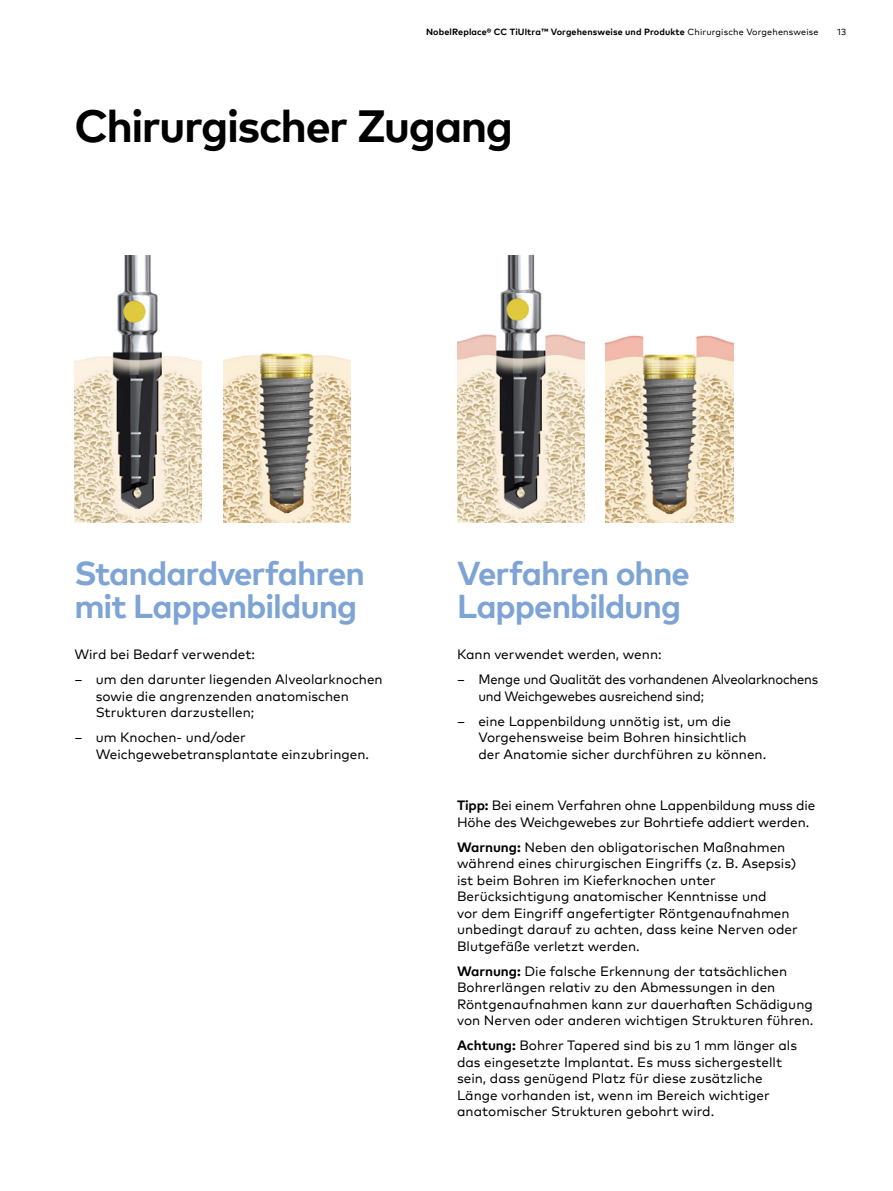
<style>
.page{position:relative;width:893px;height:1191px;background:#fff}
.page>*{position:absolute;margin:0;border:0;box-sizing:border-box;transform-origin:0 0}
.t1{font:700 45px "Mark Pro";letter-spacing:-.035em;color:#000}
.t2{font:700 33px/33px "Mark Pro";letter-spacing:-.03em;color:#7ea4d6}
.t3{font:13.5px/16.5px "Mark Pro";color:#000}
.t4{font:13.5px/25px "Mark Pro";color:#000;text-align:center;scale:.96 1}
.t5{font:700 9px "Mark Pro";letter-spacing:.015em;color:#000}
.t6{font:9px "Mark Pro";color:#000}
.s1{font-weight:400}
.s2{font-weight:700}
</style>
<div class="page">
<img style="left:457px;top:255px;width:128px;height:268px">
<img style="left:606px;top:335px;width:127px;height:188px">
<img style="left:74px;top:255px;width:128px;height:268px">
<img style="left:223px;top:353px;width:128px;height:170px">
<p class="t5" style="left:426px;top:25px;width:394px">NobelReplace® CC TiUltra™ Vorgehensweise und Produkte <span class="s1">Chirurgische Vorgehensweise</span></p>
<p class="t6" style="left:837px;top:25px;width:11px">13</p>
<h1 class="t1" style="left:74px;top:92px;width:440px">Chirurgischer Zugang</h1>
<h2 class="t2" style="left:74px;top:554px;width:292px">Standardverfahren mit Lappenbildung</h2>
<h2 class="t2" style="left:457px;top:554px;width:234px">Verfahren ohne<br>Lappenbildung</h2>
<p class="t3" style="left:457px;top:641px;width:363px;line-height:25px">Kann verwendet werden, wenn:<br>‒ Menge und Qualität des vorhandenen Alveolarknochens</p>
<p class="t4" style="left:457px;top:682px;width:287px">und Weichgewebes ausreichend sind;<br>‒ eine Lappenbildung unnötig ist, um die</p>
<p class="t3" style="left:478px;top:728px;width:289px">Vorgehensweise beim Bohren hinsichtlich der Anatomie sicher durchführen zu können.</p>
<p class="t3" style="left:74px;top:641px;width:310px;line-height:25px">Wird bei Bedarf verwendet:<br>‒ um den darunter liegenden Alveolarknochen</p>
<p class="t3" style="left:96px;top:687px;width:255px">sowie die angrenzenden anatomischen<br>Strukturen darzustellen;</p>
<p class="t3" style="left:96px;top:728px;width:275px;text-indent:-21px">‒ um Knochen- und/oder<br>Weichgewebetransplantate einzubringen.</p>
<p class="t3" style="left:457px;top:796px;width:360px"><span class="s2">Tipp:</span> Bei einem Verfahren ohne Lappenbildung muss die<br>Höhe des Weichgewebes zur Bohrtiefe addiert werden.</p>
<p class="t3" style="left:457px;top:838px;width:342px"><span class="s2">Warnung:</span> Neben den obligatorischen Maßnahmen während eines chirurgischen Eingriffs (z. B. Asepsis) ist beim Bohren im Kieferknochen unter Berücksichtigung anatomischer Kenntnisse und<br>vor dem Eingriff angefertigter Röntgenaufnahmen unbedingt darauf zu achten, dass keine Nerven oder Blutgefäße verletzt werden.</p>
<p class="t3" style="left:457px;top:961px;width:358px"><span class="s2">Warnung:</span> Die falsche Erkennung der tatsächlichen Bohrerlängen relativ zu den Abmessungen in den Röntgenaufnahmen kann zur dauerhaften Schädigung von Nerven oder anderen wichtigen Strukturen führen.</p>
<p class="t3" style="left:457px;top:1036px;width:341px"><span class="s2">Achtung:</span> Bohrer Tapered sind bis zu 1 mm länger als das eingesetzte Implantat. Es muss sichergestellt sein, dass genügend Platz für diese zusätzliche Länge vorhanden ist, wenn im Bereich wichtiger anatomischer Strukturen gebohrt wird.</p>
</div>
